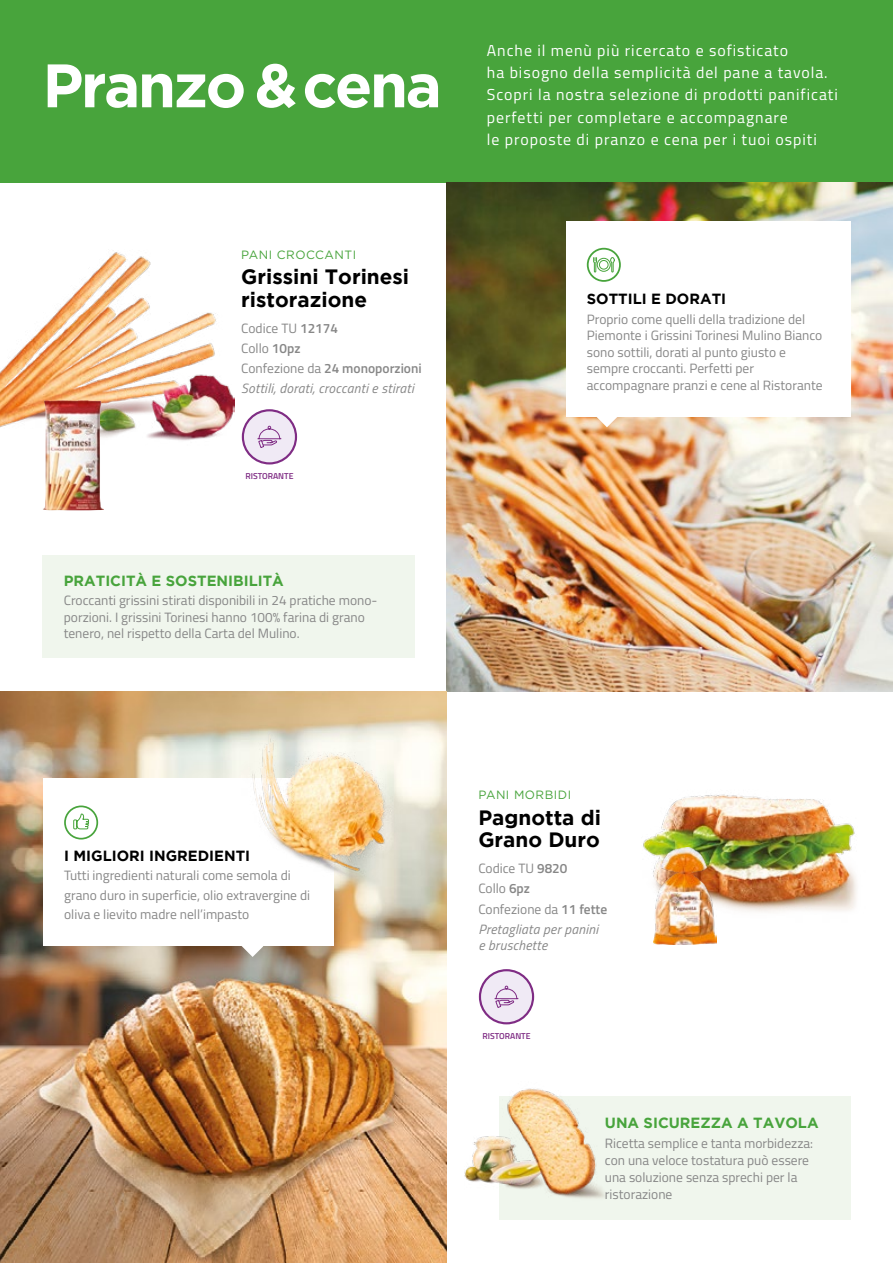
<style>
.page{position:relative;width:893px;height:1263px;background:#fff}
.page>*{position:absolute;margin:0;border:0;box-sizing:border-box;transform-origin:0 0}
.t1{font:700 61.2px "Gotham";letter-spacing:-.04em;color:#fff}
.t2{font:700 20.7px/22.5px "Gotham";color:#000}
.t3{font:15.9px/22.4px "Titillium Web";letter-spacing:.06em;color:#fff}
.t4{font:700 14.7px "Gotham";color:#48a43c}
.t5{font:700 14.7px "Gotham";color:#000}
.t6{font:13.5px/16.5px "Titillium Web";color:#878787}
.t7{font:italic 13.5px/20.1px "Titillium Web";letter-spacing:.02em;color:#878787}
.t8{font:12px "Gotham";letter-spacing:.04em;color:#48a43c}
.t9{font:600 8.7px "Titillium Web";color:#7f2c84}
.s1{font-style:normal}
.s2{font-weight:600;font-style:normal}
.s3{font-weight:600}
.s4{font-style:italic}
</style>
<div class="page">
<img style="left:0;top:252px;width:235px;height:189px">
<div style="left:0;top:0;width:893px;height:183px;background:#48a43c"></div>
<img style="left:446px;top:183px;width:447px;height:508px">
<img style="left:0;top:691px;width:446px;height:572px">
<div style="left:566px;top:221px;width:284px;height:195px;background:#fff"></div>
<div style="left:587px;top:248px;width:34px;height:34px;border:2px solid #48a43c;border-radius:50%"></div>
<svg style="left:593px;top:257px;width:22px;height:15px"></svg>
<div style="left:43px;top:778px;width:290px;height:168px;background:#fff"></div>
<div style="left:64px;top:805px;width:34px;height:34px;border:2px solid #48a43c;border-radius:50%"></div>
<svg style="left:73px;top:813px;width:16px;height:17px"></svg>
<div style="left:43px;top:555px;width:372px;height:103px;background:#f0f6ed"></div>
<div style="left:499px;top:1097px;width:351px;height:123px;background:#f0f6ed"></div>
<svg style="left:596px;top:416px;width:22px;height:11px"></svg>
<svg style="left:242px;top:946px;width:21px;height:11px"></svg>
<img style="left:392px;top:1063px;width:221px;height:138px">
<img style="left:223px;top:697px;width:204px;height:211px">
<img style="left:643px;top:794px;width:214px;height:150px">
<img style="left:653px;top:847px;width:63px;height:98px">
<div style="left:243px;top:410px;width:53px;height:53px;background:#f0eaf5;border-radius:50%"></div>
<div style="left:242px;top:409px;width:55px;height:55px;border:2px solid #7f2c84;border-radius:50%"></div>
<svg style="left:257px;top:425px;width:25px;height:23px"></svg>
<div style="left:480px;top:970px;width:53px;height:53px;background:#f0eaf5;border-radius:50%"></div>
<div style="left:479px;top:969px;width:55px;height:55px;border:2px solid #7f2c84;border-radius:50%"></div>
<svg style="left:494px;top:985px;width:25px;height:23px"></svg>
<img style="left:43px;top:400px;width:61px;height:110px">
<h1 class="t1" style="left:43px;top:50px;width:401px">Pranzo &amp; cena</h1>
<p class="t8" style="left:241px;top:247px;width:116px">PANI CROCCANTI</p>
<h2 class="t2" style="left:241px;top:265px;width:169px">Grissini Torinesi ristorazione</h2>
<p class="t7" style="left:241px;top:317px;width:182px"><span class="s1">Codice TU</span> <span class="s2">12174<br></span><span class="s1">Collo</span> <span class="s2">10pz<br></span><span class="s1">Confezione da</span> <span class="s2">24 monoporzioni<br></span>Sottili, dorati, croccanti e stirati</p>
<p class="t9" style="left:245px;top:469px;width:50px">RISTORANTE</p>
<p class="t4" style="left:64px;top:572px;width:222px">PRATICITÀ E SOSTENIBILITÀ</p>
<p class="t6" style="left:64px;top:591px;width:315px">Croccanti grissini stirati disponibili in 24 pratiche mono&shy;porzioni. I grissini Torinesi hanno 100% farina di grano tenero, nel rispetto della Carta del Mulino.</p>
<p class="t3" style="left:487px;top:38px;width:352px">Anche il menù più ricercato e sofisticato<br>ha bisogno della semplicità del pane a tavola.<br>Scopri la nostra selezione di prodotti panificati perfetti per completare e accompagnare<br>le proposte di pranzo e cena per i tuoi ospiti</p>
<p class="t5" style="left:587px;top:291px;width:141px">SOTTILI E DORATI</p>
<p class="t6" style="left:587px;top:310px;width:237px">Proprio come quelli della tradizione del Piemonte i Grissini Torinesi Mulino Bianco sono sottili, dorati al punto giusto e sempre croccanti. Perfetti per accompagnare pranzi e cene al Ristorante</p>
<p class="t5" style="left:64px;top:847px;width:187px">I MIGLIORI INGREDIENTI</p>
<p class="t6" style="left:64px;top:865px;width:248px;line-height:19.5px">Tutti ingredienti naturali come semola di grano duro in superficie, olio extravergine di oliva e lievito madre nell’impasto</p>
<p class="t8" style="left:478px;top:787px;width:94px">PANI MORBIDI</p>
<h2 class="t2" style="left:478px;top:806px;width:124px">Pagnotta di<br>Grano Duro</h2>
<p class="t6" style="left:478px;top:858px;width:130px;line-height:20.1px">Codice TU <span class="s3">9820<br></span>Collo <span class="s3">6pz<br></span>Confezione da <span class="s3">11 fette<br></span><span class="s4">Pretagliata per panini</span></p>
<p class="t7" style="left:478px;top:935px;width:70px">e bruschette</p>
<p class="t9" style="left:482px;top:1029px;width:50px">RISTORANTE</p>
<p class="t4" style="left:605px;top:1115px;width:215px">UNA SICUREZZA A TAVOLA</p>
<p class="t6" style="left:605px;top:1134px;width:210px;line-height:17.1px">Ricetta semplice e tanta morbidezza: con una veloce tostatura può essere una soluzione senza sprechi per la ristorazione</p>
</div>
